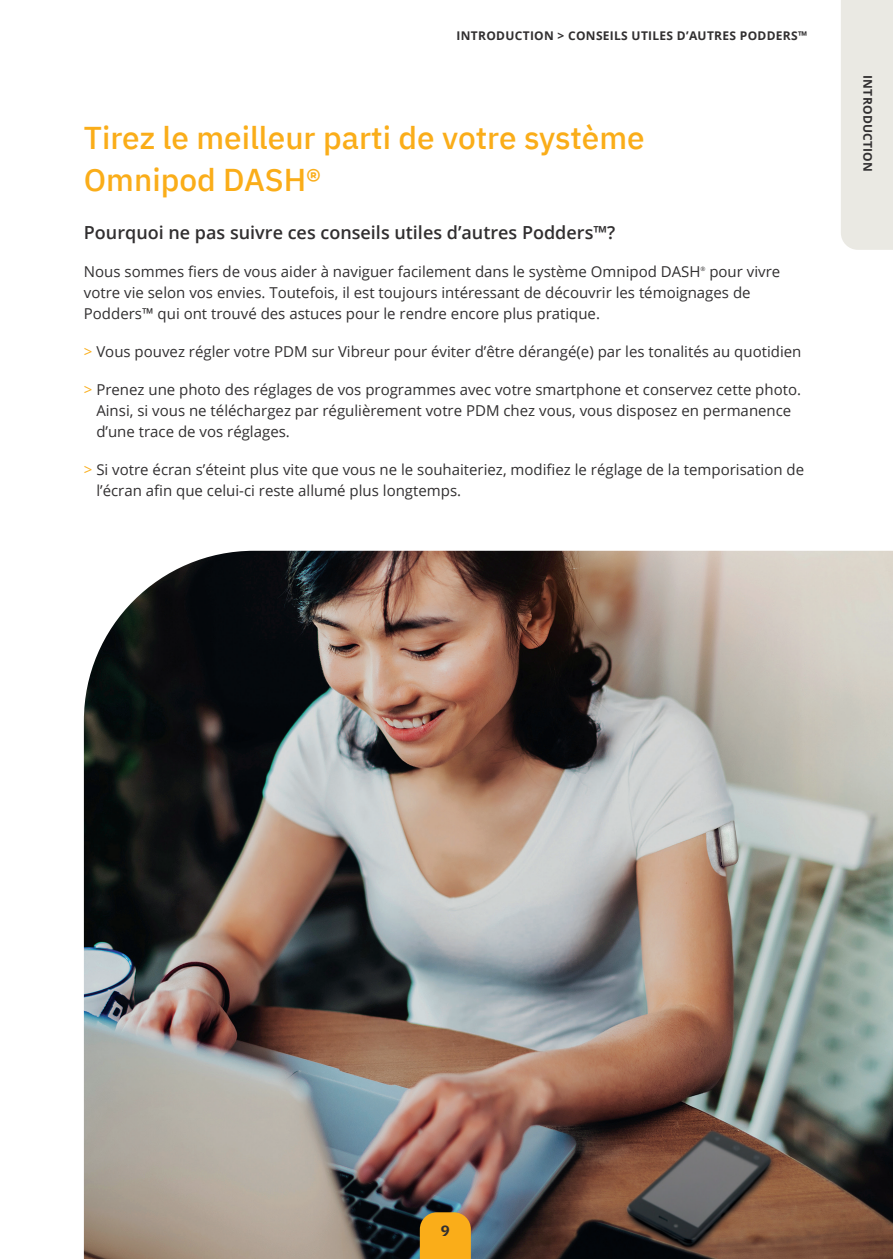
<style>
.page{position:relative;width:893px;height:1259px;background:#fff}
.page>*{position:absolute;margin:0;border:0;box-sizing:border-box;transform-origin:0 0}
.Title_24pt{font:500 31.5px/42px "IBM Plex Sans";color:#faad19}
.Title_24pt-2{font:600 18px "Open Sans";color:#312f30}
.Text_11_14{font:15px/21px "Open Sans";color:#312f30}
.t1{font:700 15px "IBM Plex Sans";color:#312f30}
.Tab_Text_10pt{font:700 12px "Open Sans";letter-spacing:.025em;color:#312f30}
.Text_11_14-2{font:6px "Open Sans";color:#312f30}
.s1{color:#faad19}
</style>
<div class="page">
<img style="left:84px;top:551px;width:809px;height:708px">
<svg style="left:420px;top:1212px;width:51px;height:47px"></svg>
<div style="left:841px;top:0;width:52px;height:250px;background:#eae9e3"></div>
<p class="Tab_Text_10pt" style="left:457px;top:28px;width:352px">INTRODUCTION &gt; CONSEILS UTILES D’AUTRES PODDERS™</p>
<p class="Title_24pt" style="left:84px;top:115px;width:562px">Tirez le meilleur parti de votre système<br>Omnipod DASH®</p>
<p class="Title_24pt-2" style="left:84px;top:220px;width:533px">Pourquoi ne pas suivre ces conseils utiles d’autres Podders™?</p>
<p class="Text_11_14" style="left:84px;top:261px;width:618px">Nous sommes fiers de vous aider à naviguer facilement dans le système Omnipod DASH</p>
<p class="Text_11_14-2" style="left:700px;top:265px;width:6px">®</p>
<p class="Text_11_14" style="left:84px;top:261px;width:698px;text-indent:625px">pour vivre votre vie selon vos envies. Toutefois, il est toujours intéressant de découvrir les témoignages de<br>Podders™ qui ont trouvé des astuces pour le rendre encore plus pratique.</p>
<p class="Text_11_14" style="left:84px;top:341px;width:719px"><span class="s1">&gt;</span> Vous pouvez régler votre PDM sur Vibreur pour éviter d’être dérangé(e) par les tonalités au quotidien</p>
<p class="Text_11_14" style="left:96px;top:379px;width:706px;text-indent:-12px"><span class="s1">&gt;</span> Prenez une photo des réglages de vos programmes avec votre smartphone et conservez cette photo.<br>Ainsi, si vous ne téléchargez par régulièrement votre PDM chez vous, vous disposez en permanence d’une trace de vos réglages.</p>
<p class="Text_11_14" style="left:96px;top:459px;width:709px;text-indent:-12px"><span class="s1">&gt;</span> Si votre écran s’éteint plus vite que vous ne le souhaiteriez, modifiez le réglage de la temporisation de l’écran afin que celui-ci reste allumé plus longtemps.</p>
<p class="Tab_Text_10pt" style="left:876px;top:75px;width:98px;rotate:90deg">INTRODUCTION</p>
<p class="t1" style="left:441px;top:1219px;width:10px">9</p>
</div>
